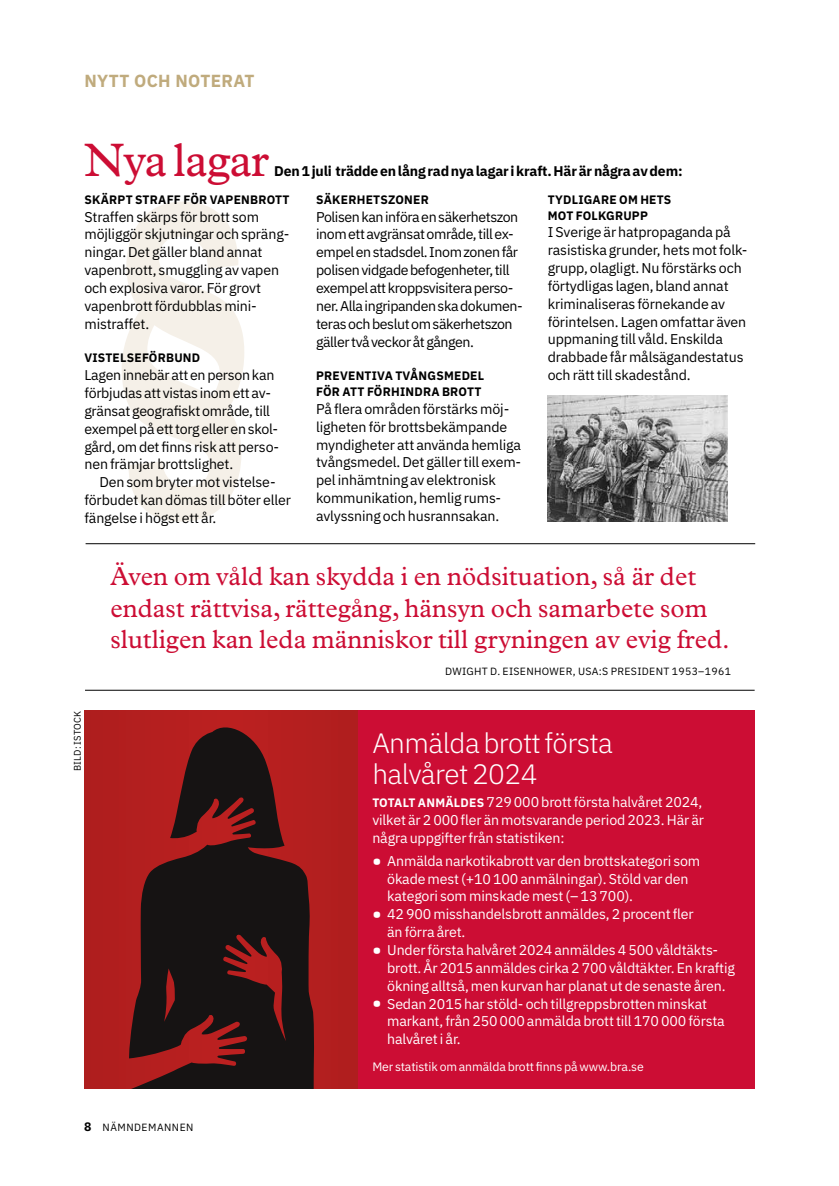
<style>
.page{position:relative;width:839px;height:1186px;background:#fff}
.page>*{position:absolute;margin:0;border:0;box-sizing:border-box;transform-origin:0 0}
.t1{font:47.25px "Plantin MT Pro";letter-spacing:-.02em;color:#cc0d34}
.t2{font:300 28px/31.5px "IBM Plex Sans";letter-spacing:-.02em;color:#fff}
.t3{font:26.25px/31.5px "Plantin MT Pro";color:#cc0d34}
.t4{font:700 17.5px "IBM Plex Sans";letter-spacing:.02em;color:#c0ab7d}
.t5{font:14.17px/17.8px "IBM Plex Sans";letter-spacing:-.01em;color:#000}
.t6{font:14.17px/17.8px "IBM Plex Sans";letter-spacing:-.01em;color:#fff}
.t7{font:14.17px/17.8px "IBM Plex Sans";letter-spacing:-.03em;color:#000}
.t8{font:700 14px "IBM Plex Sans";letter-spacing:-.01em;color:#000}
.t9{font:700 12.25px/15.8px "IBM Plex Sans";letter-spacing:.02em;color:#000}
.t10{font:12.25px "IBM Plex Sans";letter-spacing:-.01em;color:#fff}
.t11{font:10.5px "IBM Plex Sans";letter-spacing:.03em;color:#000}
.t12{font:10.5px "IBM Plex Sans";letter-spacing:.05em;color:#000}
.t13{font:9.62px "IBM Plex Sans";letter-spacing:.02em;color:#000}
.s1{font-weight:700;font-size:12.25px}
.s2{font-weight:700;font-size:21px}
</style>
<div class="page">
<svg style="left:122px;top:202px;width:122px;height:320px"></svg>
<div style="left:84px;top:711px;width:671px;height:378px;background:#cc0d34"></div>
<div style="left:84px;top:711px;width:273px;height:378px;background:#b01e1e"></div>
<svg style="left:129px;top:719px;width:185px;height:370px;fill:#161313"></svg>
<hr style="left:86px;top:543px;width:669px;height:1px;background:#000">
<hr style="left:85px;top:690px;width:669px;height:1px;background:#000">
<img style="left:547px;top:396px;width:180px;height:126px">
<p class="t4" style="left:84px;top:67px;width:171px">NYTT OCH NOTERAT</p>
<h1 class="t1" style="left:84px;top:133px;width:186px">Nya lagar</h1>
<p class="t8" style="left:274px;top:160px;width:410px">Den 1 juli trädde en lång rad nya lagar i kraft. Här är några av dem:</p>
<p class="t9" style="left:84px;top:190px;width:207px">SKÄRPT STRAFF FÖR VAPENBROTT</p>
<p class="t5" style="left:84px;top:206px;width:206px">Straffen skärps för brott som möjliggör skjutningar och spräng&shy;ningar. Det gäller bland annat vapenbrott, smuggling av vapen och explosiva varor. För grovt vapenbrott fördubblas mini&shy;mistraffet.</p>
<p class="t9" style="left:84px;top:349px;width:117px">VISTELSEFÖRBUND</p>
<p class="t5" style="left:84px;top:365px;width:196px">Lagen innebär att en person kan förbjudas att vistas inom ett av&shy;gränsat geografiskt område, till exempel på ett torg eller en skol&shy;gård, om det finns risk att perso&shy;nen främjar brottslighet.</p>
<p class="t5" style="left:84px;top:472px;width:208px;text-indent:15px">Den som bryter mot vistelse&shy;förbudet kan dömas till böter eller fängelse i högst ett år.</p>
<p class="t9" style="left:316px;top:190px;width:114px">SÄKERHETSZONER</p>
<p class="t7" style="left:316px;top:206px;width:208px">Polisen kan införa en säkerhetszon inom ett avgränsat område, till ex&shy;empel en stadsdel. Inom zonen får polisen vidgade befogenheter, till exempel att kroppsvisitera perso&shy;ner. Alla ingripanden ska dokumen&shy;teras och beslut om säkerhetszon gäller två veckor åt gången.</p>
<p class="t9" style="left:316px;top:367px;width:169px">PREVENTIVA TVÅNGSMEDEL<br>FÖR ATT FÖRHINDRA BROTT</p>
<p class="t5" style="left:316px;top:399px;width:207px">På flera områden förstärks möj&shy;ligheten för brottsbekämpande myndigheter att använda hemliga tvångsmedel. Det gäller till exem&shy;pel inhämtning av elektronisk kommunikation, hemlig rums&shy;avlyssning och husrannsakan.</p>
<p class="t9" style="left:547px;top:190px;width:125px">TYDLIGARE OM HETS<br>MOT FOLKGRUPP</p>
<p class="t5" style="left:547px;top:222px;width:201px">I Sverige är hatpropaganda på rasistiska grunder, hets mot folk&shy;grupp, olagligt. Nu förstärks och förtydligas lagen, bland annat kriminaliseras förnekande av förintelsen. Lagen omfattar även uppmaning till våld. Enskilda drabbade får målsägandestatus och rätt till skadestånd.</p>
<p class="t13" style="left:70px;top:771px;width:62px;rotate:-90deg">BILD: ISTOCK</p>
<h3 class="t3" style="left:110px;top:561px;width:620px">Även om våld kan skydda i en nödsituation, så är det endast rättvisa, rättegång, hänsyn och samarbete som slutligen kan leda människor till gryningen av evig fred.</h3>
<p class="t11" style="left:445px;top:663px;width:287px">DWIGHT D. EISENHOWER, USA:S PRESIDENT 1953–1961</p>
<h2 class="t2" style="left:372px;top:724px;width:242px">Anmälda brott första halvåret 2024</h2>
<p class="t6" style="left:372px;top:792px;width:333px"><span class="s1">TOTALT ANMÄLDES</span> 729 000 brott första halvåret 2024, vilket är 2 000 fler än motsvarande period 2023. Här är några uppgifter från statistiken:</p>
<p class="t6" style="left:387px;top:850px;width:314px;text-indent:-15px"><span class="s2">•</span> Anmälda narkotikabrott var den brottskategori som ökade mest (+10 100 anmälningar). Stöld var den kategori som minskade mest (– 13 700).</p>
<p class="t6" style="left:387px;top:904px;width:308px;text-indent:-15px"><span class="s2">•</span> 42 900 misshandelsbrott anmäldes, 2 procent fler än förra året.</p>
<p class="t6" style="left:387px;top:940px;width:349px;text-indent:-15px"><span class="s2">•</span> Under första halvåret 2024 anmäldes 4 500 våldtäkts&shy;brott. År 2015 anmäldes cirka 2 700 våldtäkter. En kraftig ökning alltså, men kurvan har planat ut de senaste åren.</p>
<p class="t6" style="left:387px;top:993px;width:339px;text-indent:-15px"><span class="s2">•</span> Sedan 2015 har stöld- och tillgreppsbrotten minskat markant, från 250 000 anmälda brott till 170 000 första halvåret i år.</p>
<p class="t10" style="left:372px;top:1057px;width:273px">Mer statistik om anmälda brott finns på www.bra.se</p>
<p class="t12" style="left:84px;top:1119px;width:111px"><span class="s1">8</span> NÄMNDEMANNEN</p>
</div>
